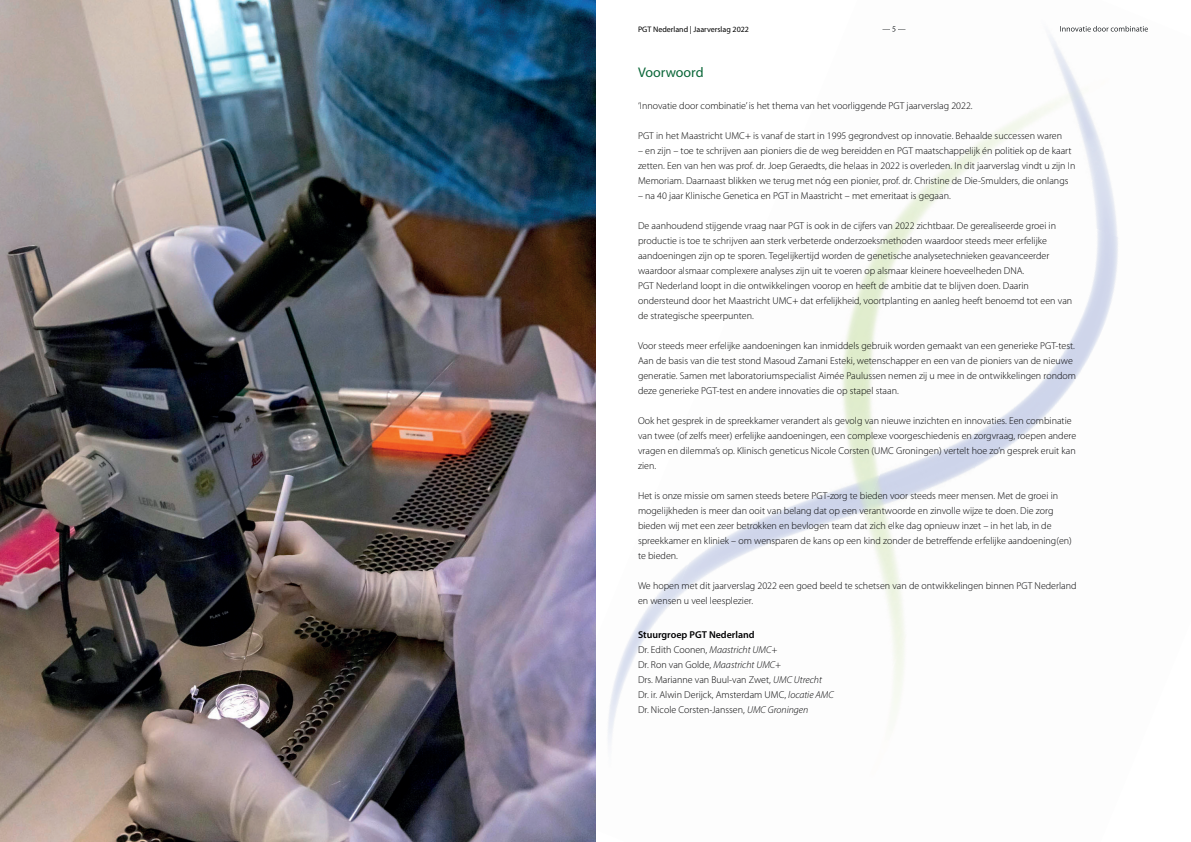
<style>
.page{position:relative;width:1191px;height:842px;background:#fff}
.page>*{position:absolute;margin:0;border:0;box-sizing:border-box;transform-origin:0 0}
.t1{font:14px "Myriad Pro";color:#0a6638}
.t2{font:300 10px/15px "Myriad Pro";color:#000001}
.t3{font:8px "Myriad Pro";color:#000001}
.s1{font-weight:600}
.s2{font-style:italic}
</style>
<div class="page">
<img style="left:595px;top:0;width:227px;height:716px">
<img style="left:822px;top:253px;width:296px;height:460px">
<img style="left:915px;top:285px;width:203px;height:428px">
<img style="left:1007px;top:515px;width:111px;height:198px">
<img style="left:729px;top:100px;width:282px;height:417px">
<img style="left:983px;top:25px;width:114px;height:228px">
<img style="left:1076px;top:56px;width:42px;height:197px">
<img style="left:877px;top:25px;width:187px;height:130px">
<img style="left:877px;top:26px;width:271px;height:8px">
<img style="left:0;top:0;width:595px;height:842px">
<p class="t3" style="left:638px;top:24px;width:112px">PGT Nederland | Jaarverslag 2022</p>
<h1 class="t1" style="left:638px;top:63px;width:67px">Voorwoord</h1>
<p class="t2" style="left:638px;top:98px;width:336px">‘Innovatie door combinatie’ is het thema van het voorliggende PGT jaarverslag 2022.</p>
<p class="t2" style="left:638px;top:128px;width:425px">PGT in het Maastricht UMC+ is vanaf de start in 1995 gegrondvest op innovatie. Behaalde successen waren</p>
<p class="t2" style="left:638px;top:143px;width:439px">– en zijn – toe te schrijven aan pioniers die de weg bereidden en PGT maatschappelijk én politiek op de kaart zetten. Een van hen was prof. dr. Joep Geraedts, die helaas in 2022 is overleden. In dit jaarverslag vindt u zijn In<br>Memoriam. Daarnaast blikken we terug met nóg een pionier, prof. dr. Christine de Die-Smulders, die onlangs</p>
<p class="t2" style="left:638px;top:188px;width:314px">– na 40 jaar Klinische Genetica en PGT in Maastricht – met emeritaat is gegaan.</p>
<p class="t2" style="left:638px;top:218px;width:436px">De aanhoudend stijgende vraag naar PGT is ook in de cijfers van 2022 zichtbaar. De gerealiseerde groei in productie is toe te schrijven aan sterk verbeterde onderzoeksmethoden waardoor steeds meer erfelijke aandoeningen zijn op te sporen. Tegelijkertijd worden de genetische analysetechnieken geavanceerder waardoor alsmaar complexere analyses zijn uit te voeren op alsmaar kleinere hoeveelheden DNA.<br>PGT Nederland loopt in die ontwikkelingen voorop en heeft de ambitie dat te blijven doen. Daarin ondersteund door het Maastricht UMC+ dat erfelijkheid, voortplanting en aanleg heeft benoemd tot een van de strategische speerpunten.</p>
<p class="t2" style="left:638px;top:338px;width:439px">Voor steeds meer erfelijke aandoeningen kan inmiddels gebruik worden gemaakt van een generieke PGT-test.<br>Aan de basis van die test stond Masoud Zamani Esteki, wetenschapper en een van de pioniers van de nieuwe generatie. Samen met laboratoriumspecialist Aimée Paulussen nemen zij u mee in de ontwikkelingen rondom deze generieke PGT-test en andere innovaties die op stapel staan.</p>
<p class="t2" style="left:638px;top:413px;width:440px">Ook het gesprek in de spreekkamer verandert als gevolg van nieuwe inzichten en innovaties. Een combinatie van twee (of zelfs meer) erfelijke aandoeningen, een complexe voorgeschiedenis en zorgvraag, roepen andere vragen en dilemma’s op. Klinisch geneticus Nicole Corsten (UMC Groningen) vertelt hoe zo’n gesprek eruit kan zien.</p>
<p class="t2" style="left:638px;top:488px;width:435px">Het is onze missie om samen steeds betere PGT-zorg te bieden voor steeds meer mensen. Met de groei in mogelijkheden is meer dan ooit van belang dat op een verantwoorde en zinvolle wijze te doen. Die zorg bieden wij met een zeer betrokken en bevlogen team dat zich elke dag opnieuw inzet – in het lab, in de spreekkamer en kliniek – om wensparen de kans op een kind zonder de betreffende erfelijke aandoening(en) te bieden.</p>
<p class="t2" style="left:638px;top:578px;width:440px">We hopen met dit jaarverslag 2022 een goed beeld te schetsen van de ontwikkelingen binnen PGT Nederland en wensen u veel leesplezier.</p>
<p class="t2" style="left:638px;top:627px;width:197px"><span class="s1">Stuurgroep PGT Nederland<br></span>Dr. Edith Coonen, <span class="s2">Maastricht UMC+<br></span>Dr. Ron van Golde, <span class="s2">Maastricht UMC+<br></span>Drs. Marianne van Buul-van Zwet, <span class="s2">UMC Utrecht </span>Dr. ir. Alwin Derijck, Amsterdam UMC, <span class="s2">locatie AMC </span>Dr. Nicole Corsten-Janssen, <span class="s2">UMC Groningen</span></p>
</div>
